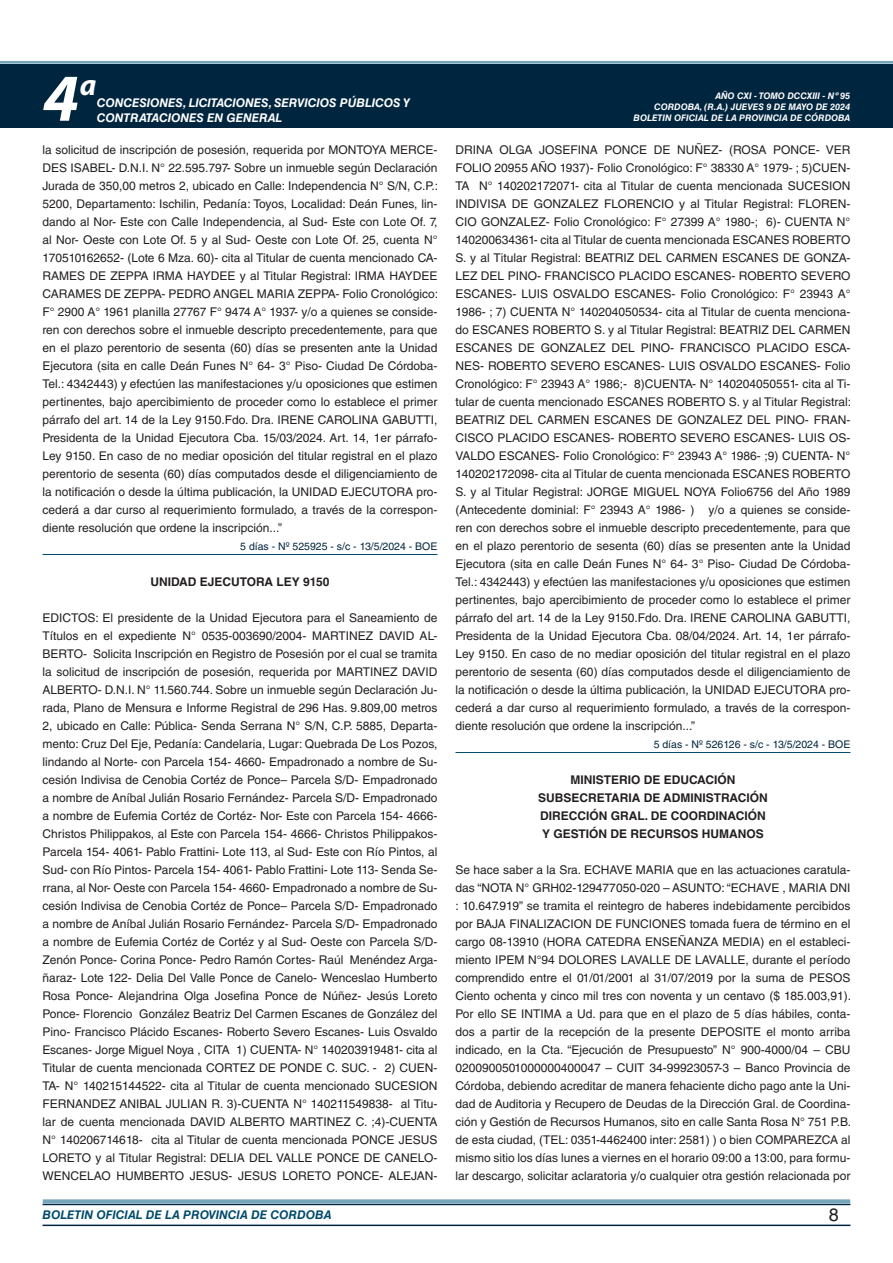
<style>
.page{position:relative;width:893px;height:1263px;background:#fff}
.page>*{position:absolute;margin:0;border:0;box-sizing:border-box;transform-origin:0 0}
.t1{font:italic 700 67.5px "Myriad Pro";color:#fff}
.t2{font:italic 700 30px "Myriad Pro";color:#fff}
.t3{font:18px "Helvetica LT Std";color:#231f20}
.TEXTO_BASE{font:12px/18px "Helvetica LT Std";color:#231f20;text-align:justify}
.RESUELVE{font:700 12px "Helvetica LT Std";color:#231f20}
.t4{font:italic 700 12px/14.4px "Helvetica LT Std";color:#fff}
.t5{font:italic 700 12px "Helvetica LT Std";color:#004b6c}
.FECHA_DE_VENCIMIENTO{font:10.5px "Helvetica LT Std";color:#00263f}
.t6{font:italic 700 9px/10.8px "Helvetica LT Std";color:#fff;text-align:right}
</style>
<div class="page">
<div style="left:0;top:61px;width:893px;height:6px;background:#fff;opacity:.75"></div>
<hr style="left:43px;top:1224px;width:807px;height:2px;background:#00263f">
<div style="left:42px;top:1198px;width:809px;height:8px;background:#fff;opacity:.75"></div>
<div style="left:0;top:64px;width:893px;height:64px;background:#00263f"></div>
<hr style="left:43px;top:554px;width:394px;height:1px;background:#004b6c">
<hr style="left:455px;top:752px;width:395px;height:1px;background:#004b6c">
<h1 class="t1" style="left:43px;top:54px;width:38px">4</h1>
<h2 class="t2" style="left:80px;top:66px;width:18px">a</h2>
<p class="t4" style="left:97px;top:96px;width:315px">CONCESIONES, LICITACIONES, SERVICIOS PÚBLICOS Y<br>CONTRATACIONES EN GENERAL</p>
<p class="TEXTO_BASE" style="left:43px;top:141px;width:397px">la solicitud de inscripción de posesión, requerida por MONTOYA MERCE-DES ISABEL- D.N.I. N° 22.595.797- Sobre un inmueble según Declaración Jurada de 350,00 metros 2, ubicado en Calle: Independencia N° S/N, C.P.:<br>5200, Departamento: Ischilin, Pedanía: Toyos, Localidad: Deán Funes, lin&shy;dando al Nor- Este con Calle Independencia, al Sud- Este con Lote Of. 7, al Nor- Oeste con Lote Of. 5 y al Sud- Oeste con Lote Of. 25, cuenta N° 170510162652- (Lote 6 Mza. 60)- cita al Titular de cuenta mencionado CA-RAMES DE ZEPPA IRMA HAYDEE y al Titular Registral: IRMA HAYDEE CARAMES DE ZEPPA- PEDRO ANGEL MARIA ZEPPA- Folio Cronológico:<br>F° 2900 A° 1961 planilla 27767 F° 9474 A° 1937- y/o a quienes se conside&shy;ren con derechos sobre el inmueble descripto precedentemente, para que en el plazo perentorio de sesenta (60) días se presenten ante la Unidad Ejecutora (sita en calle Deán Funes N° 64- 3° Piso- Ciudad De Córdoba-Tel.: 4342443) y efectúen las manifestaciones y/u oposiciones que estimen pertinentes, bajo apercibimiento de proceder como lo establece el primer párrafo del art. 14 de la Ley 9150.Fdo. Dra. IRENE CAROLINA GABUTTI, Presidenta de la Unidad Ejecutora Cba. 15/03/2024. Art. 14, 1er párrafo-Ley 9150. En caso de no mediar oposición del titular registral en el plazo perentorio de sesenta (60) días computados desde el diligenciamiento de la notificación o desde la última publicación, la UNIDAD EJECUTORA pro&shy;cederá a dar curso al requerimiento formulado, a través de la correspon&shy;diente resolución que ordene la inscripción...”</p>
<p class="FECHA_DE_VENCIMIENTO" style="left:240px;top:540px;width:199px">5 días - Nº 525925 - s/c - 13/5/2024 - BOE</p>
<p class="RESUELVE" style="left:150px;top:574px;width:181px">UNIDAD EJECUTORA LEY 9150</p>
<p class="TEXTO_BASE" style="left:43px;top:609px;width:396px">EDICTOS: El presidente de la Unidad Ejecutora para el Saneamiento de Títulos en el expediente N° 0535-003690/2004- MARTINEZ DAVID AL-BERTO- Solicita Inscripción en Registro de Posesión por el cual se tramita la solicitud de inscripción de posesión, requerida por MARTINEZ DAVID ALBERTO- D.N.I. N° 11.560.744. Sobre un inmueble según Declaración Ju&shy;rada, Plano de Mensura e Informe Registral de 296 Has. 9.809,00 metros 2, ubicado en Calle: Pública- Senda Serrana N° S/N, C.P. 5885, Departa&shy;mento: Cruz Del Eje, Pedanía: Candelaria, Lugar: Quebrada De Los Pozos, lindando al Norte- con Parcela 154- 4660- Empadronado a nombre de Su&shy;cesión Indivisa de Cenobia Cortéz de Ponce– Parcela S/D- Empadronado a nombre de Aníbal Julián Rosario Fernández- Parcela S/D- Empadronado a nombre de Eufemia Cortéz de Cortéz- Nor- Este con Parcela 154- 4666- Christos Philippakos, al Este con Parcela 154- 4666- Christos Philippakos-Parcela 154- 4061- Pablo Frattini- Lote 113, al Sud- Este con Río Pintos, al Sud- con Río Pintos- Parcela 154- 4061- Pablo Frattini- Lote 113- Senda Se&shy;rrana, al Nor- Oeste con Parcela 154- 4660- Empadronado a nombre de Su&shy;cesión Indivisa de Cenobia Cortéz de Ponce– Parcela S/D- Empadronado a nombre de Aníbal Julián Rosario Fernández- Parcela S/D- Empadronado a nombre de Eufemia Cortéz de Cortéz y al Sud- Oeste con Parcela S/D-Zenón Ponce- Corina Ponce- Pedro Ramón Cortes- Raúl Menéndez Arga&shy;ñaraz- Lote 122- Delia Del Valle Ponce de Canelo- Wenceslao Humberto Rosa Ponce- Alejandrina Olga Josefina Ponce de Núñez- Jesús Loreto Ponce- Florencio González Beatriz Del Carmen Escanes de González del Pino- Francisco Plácido Escanes- Roberto Severo Escanes- Luis Osvaldo Escanes- Jorge Miguel Noya , CITA 1) CUENTA- N° 140203919481- cita al Titular de cuenta mencionada CORTEZ DE PONDE C. SUC. - 2) CUEN-TA- N° 140215144522- cita al Titular de cuenta mencionado SUCESION FERNANDEZ ANIBAL JULIAN R. 3)-CUENTA N° 140211549838- al Titu&shy;lar de cuenta mencionada DAVID ALBERTO MARTINEZ C. ;4)-CUENTA N° 140206714618- cita al Titular de cuenta mencionada PONCE JESUS LORETO y al Titular Registral: DELIA DEL VALLE PONCE DE CANELO-WENCELAO HUMBERTO JESUS- JESUS LORETO PONCE- ALEJAN-</p>
<p class="t6" style="left:654px;top:91px;width:198px">AÑO CXI - TOMO DCCXIII - Nº 95<br>CORDOBA, (R.A.) JUEVES 9 DE MAYO DE 2024</p>
<p class="t6" style="left:634px;top:112px;width:218px">BOLETIN OFICIAL DE LA PROVINCIA DE CÓRDOBA</p>
<p class="TEXTO_BASE" style="left:455px;top:141px;width:397px">DRINA OLGA JOSEFINA PONCE DE NUÑEZ- (ROSA PONCE- VER FOLIO 20955 AÑO 1937)- Folio Cronológico: F° 38330 A° 1979- ; 5)CUEN-TA N° 140202172071- cita al Titular de cuenta mencionada SUCESION INDIVISA DE GONZALEZ FLORENCIO y al Titular Registral: FLOREN-CIO GONZALEZ- Folio Cronológico: F° 27399 A° 1980-; 6)- CUENTA N° 140200634361- cita al Titular de cuenta mencionada ESCANES ROBERTO S. y al Titular Registral: BEATRIZ DEL CARMEN ESCANES DE GONZA-LEZ DEL PINO- FRANCISCO PLACIDO ESCANES- ROBERTO SEVERO ESCANES- LUIS OSVALDO ESCANES- Folio Cronológico: F° 23943 A° 1986- ; 7) CUENTA N° 140204050534- cita al Titular de cuenta menciona&shy;do ESCANES ROBERTO S. y al Titular Registral: BEATRIZ DEL CARMEN ESCANES DE GONZALEZ DEL PINO- FRANCISCO PLACIDO ESCA-NES- ROBERTO SEVERO ESCANES- LUIS OSVALDO ESCANES- Folio Cronológico: F° 23943 A° 1986;- 8)CUENTA- N° 140204050551- cita al Ti&shy;tular de cuenta mencionado ESCANES ROBERTO S. y al Titular Registral:<br>BEATRIZ DEL CARMEN ESCANES DE GONZALEZ DEL PINO- FRAN-CISCO PLACIDO ESCANES- ROBERTO SEVERO ESCANES- LUIS OS-VALDO ESCANES- Folio Cronológico: F° 23943 A° 1986- ;9) CUENTA- N° 140202172098- cita al Titular de cuenta mencionada ESCANES ROBERTO S. y al Titular Registral: JORGE MIGUEL NOYA Folio6756 del Año 1989 (Antecedente dominial: F° 23943 A° 1986- ) y/o a quienes se conside&shy;ren con derechos sobre el inmueble descripto precedentemente, para que en el plazo perentorio de sesenta (60) días se presenten ante la Unidad Ejecutora (sita en calle Deán Funes N° 64- 3° Piso- Ciudad De Córdoba-Tel.: 4342443) y efectúen las manifestaciones y/u oposiciones que estimen pertinentes, bajo apercibimiento de proceder como lo establece el primer párrafo del art. 14 de la Ley 9150.Fdo. Dra. IRENE CAROLINA GABUTTI, Presidenta de la Unidad Ejecutora Cba. 08/04/2024. Art. 14, 1er párrafo-Ley 9150. En caso de no mediar oposición del titular registral en el plazo perentorio de sesenta (60) días computados desde el diligenciamiento de la notificación o desde la última publicación, la UNIDAD EJECUTORA pro&shy;cederá a dar curso al requerimiento formulado, a través de la correspon&shy;diente resolución que ordene la inscripción...”</p>
<p class="FECHA_DE_VENCIMIENTO" style="left:654px;top:738px;width:198px">5 días - Nº 526126 - s/c - 13/5/2024 - BOE</p>
<p class="RESUELVE" style="left:571px;top:772px;width:166px">MINISTERIO DE EDUCACIÓN</p>
<p class="RESUELVE" style="left:538px;top:790px;width:231px">SUBSECRETARIA DE ADMINISTRACIÓN</p>
<p class="RESUELVE" style="left:540px;top:808px;width:227px">DIRECCIÓN GRAL. DE COORDINACIÓN</p>
<p class="RESUELVE" style="left:542px;top:826px;width:223px">Y GESTIÓN DE RECURSOS HUMANOS</p>
<p class="TEXTO_BASE" style="left:455px;top:861px;width:397px">Se hace saber a la Sra. ECHAVE MARIA que en las actuaciones caratula&shy;das “NOTA N° GRH02-129477050-020 – ASUNTO: “ECHAVE , MARIA DNI : 10.647.919” se tramita el reintegro de haberes indebidamente percibidos por BAJA FINALIZACION DE FUNCIONES tomada fuera de término en el cargo 08-13910 (HORA CATEDRA ENSEÑANZA MEDIA) en el estableci&shy;miento IPEM N°94 DOLORES LAVALLE DE LAVALLE, durante el período comprendido entre el 01/01/2001 al 31/07/2019 por la suma de PESOS Ciento ochenta y cinco mil tres con noventa y un centavo ($ 185.003,91).<br>Por ello SE INTIMA a Ud. para que en el plazo de 5 días hábiles, conta&shy;dos a partir de la recepción de la presente DEPOSITE el monto arriba indicado, en la Cta. “Ejecución de Presupuesto” N° 900-4000/04 – CBU 0200900501000000400047 – CUIT 34-99923057-3 – Banco Provincia de Córdoba, debiendo acreditar de manera fehaciente dicho pago ante la Uni&shy;dad de Auditoria y Recupero de Deudas de la Dirección Gral. de Coordina&shy;ción y Gestión de Recursos Humanos, sito en calle Santa Rosa N° 751 P.B. de esta ciudad, (TEL: 0351-4462400 inter: 2581) ) o bien COMPAREZCA al mismo sitio los días lunes a viernes en el horario 09:00 a 13:00, para formu&shy;lar descargo, solicitar aclaratoria y/o cualquier otra gestión relacionada por</p>
<p class="t5" style="left:43px;top:1208px;width:290px">BOLETIN OFICIAL DE LA PROVINCIA DE CORDOBA</p>
<h3 class="t3" style="left:829px;top:1204px;width:12px">8</h3>
</div>
